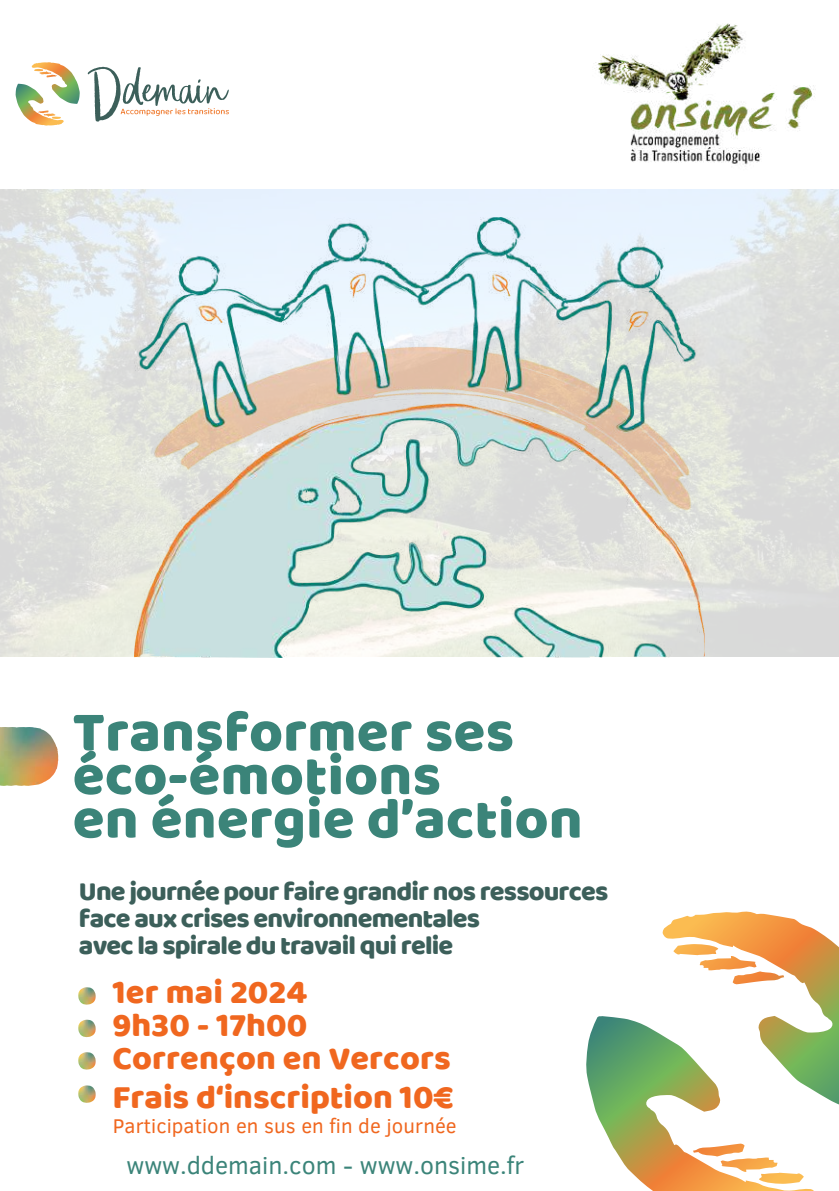
<style>
.page{position:relative;width:839px;height:1191px;background:#fff}
.page>*{position:absolute;margin:0;border:0;box-sizing:border-box;transform-origin:0 0}
.t1{font:58px/43.6px "Baloo Da";letter-spacing:.005em;color:#3b8479}
.t2{font:34px/33px "Baloo Da";letter-spacing:.005em;color:#f0671f}
.t3{font:27px/27px "Baloo Da";letter-spacing:-.03em;color:#3c5f5a}
.t4{font:24.8px "Clear Sans";color:#3b8479}
.t5{font:20.4px "Clear Sans";letter-spacing:.005em;color:#f0671f}
</style>
<div class="page">
<img style="left:0;top:190px;width:838px;height:466px">
<svg style="left:16px;top:62px;width:64px;height:64px"></svg>
<svg style="left:88px;top:67px;width:141px;height:55px"></svg>
<svg style="left:662px;top:912px;width:176px;height:192px"></svg>
<svg style="left:586px;top:1016px;width:230px;height:175px"></svg>
<img style="left:78px;top:987px;width:18px;height:18px">
<img style="left:78px;top:1020px;width:18px;height:17px">
<img style="left:78px;top:1052px;width:18px;height:18px">
<img style="left:78px;top:1085px;width:18px;height:18px">
<img style="left:0;top:727px;width:58px;height:59px">
<img style="left:134px;top:218px;width:570px;height:439px">
<img style="left:595px;top:23px;width:221px;height:142px">
<h1 class="t1" style="left:73px;top:708px;width:511px">Transformer ses éco-émotions<br>en énergie d’action</h1>
<p class="t3" style="left:79px;top:877px;width:531px">Une journée pour faire grandir nos ressources face aux crises environnementales<br>avec la spirale du travail qui relie</p>
<p class="t2" style="left:112px;top:975px;width:340px">1er mai 2024<br>9h30 - 17h00<br>Corrençon en Vercors</p>
<p class="t2" style="left:112px;top:1080px;width:343px">Frais d‘inscription 10€</p>
<p class="t5" style="left:113px;top:1111px;width:345px">Participation en sus en fin de journée</p>
<p class="t4" style="left:126px;top:1148px;width:399px">www.ddemain.com - www.onsime.fr</p>
</div>
